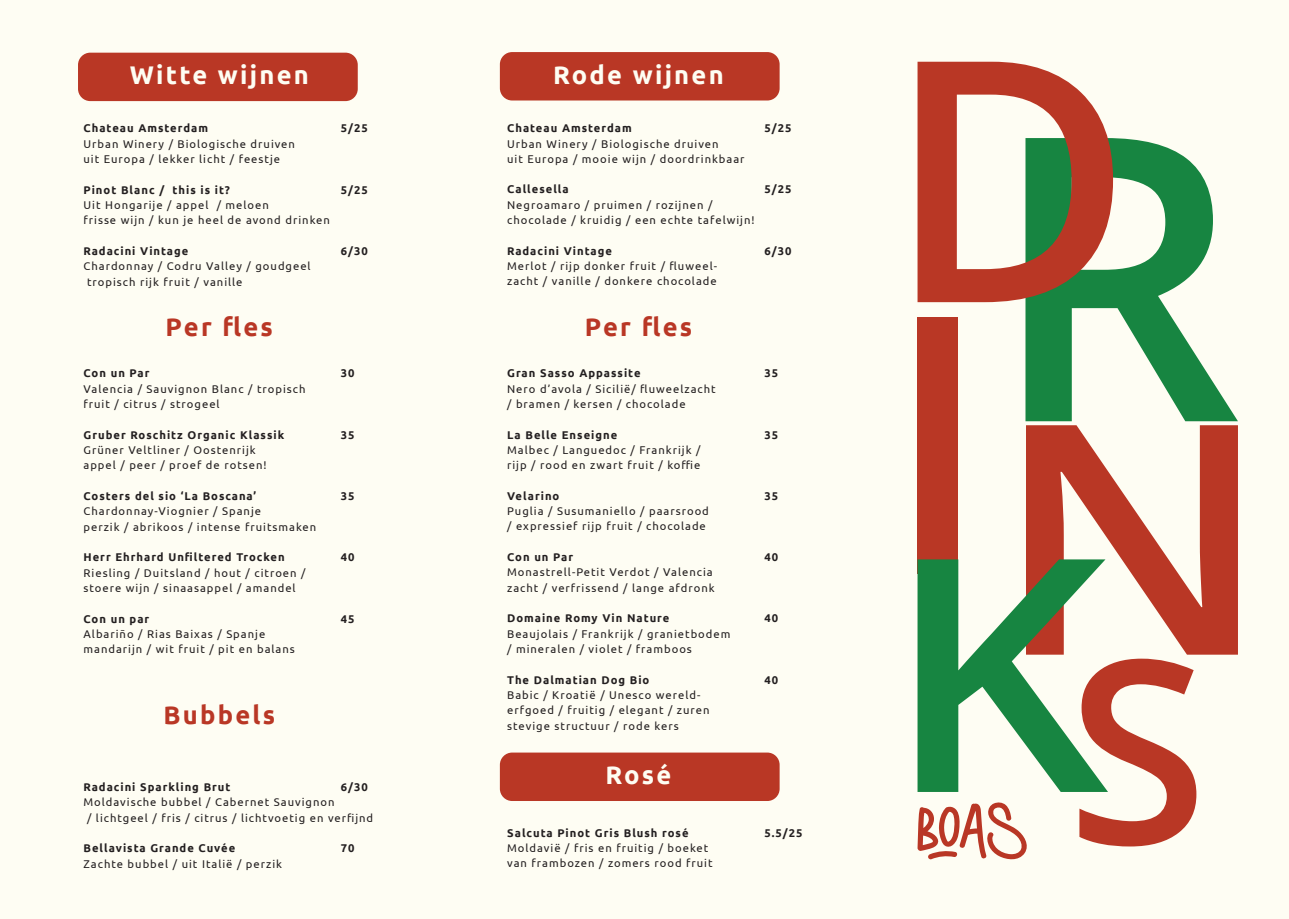
<style>
.page{position:relative;width:1289px;height:919px;background:#fff}
.page>*{position:absolute;margin:0;border:0;box-sizing:border-box;transform-origin:0 0}
.t1{font:700 25.5px "Ubuntu";letter-spacing:.09em;color:#fefdf3}
.t2{font:700 25.5px "Ubuntu";letter-spacing:.09em;color:#b93725}
.t3{font:11.25px/15.3px "Ubuntu";letter-spacing:.09em;color:#231f20}
.t4{font:700 11.25px "Ubuntu";letter-spacing:.09em;color:#231f20}
</style>
<div class="page">
<div style="left:0;top:0;width:1288px;height:918px;background:#fefdf3"></div>
<div style="left:78px;top:53px;width:280px;height:48px;background:#b93725;border-radius:12px"></div>
<svg style="left:1025px;top:138px;width:212px;height:283px"></svg>
<svg style="left:917px;top:62px;width:196px;height:240px"></svg>
<div style="left:917px;top:317px;width:41px;height:256px;background:#b93725"></div>
<svg style="left:1026px;top:425px;width:211px;height:229px;fill:#b93725"></svg>
<svg style="left:917px;top:559px;width:279px;height:301px"></svg>
<div style="left:500px;top:52px;width:279px;height:48px;background:#b93725;border-radius:12px"></div>
<div style="left:500px;top:752px;width:279px;height:49px;background:#b93725;border-radius:12px"></div>
<h1 class="t1" style="left:130px;top:60px;width:181px">Witte wijnen</h1>
<p class="t4" style="left:83px;top:122px;width:126px">Chateau Amsterdam</p>
<p class="t4" style="left:341px;top:122px;width:28px">5/25</p>
<p class="t3" style="left:83px;top:136px;width:213px">Urban Winery / Biologische druiven uit Europa / lekker licht / feestje</p>
<p class="t4" style="left:83px;top:183px;width:148px">Pinot Blanc / this is it?</p>
<p class="t4" style="left:341px;top:183px;width:28px">5/25</p>
<p class="t3" style="left:83px;top:197px;width:248px">Uit Hongarije / appel / meloen<br>frisse wijn / kun je heel de avond drinken</p>
<p class="t4" style="left:83px;top:244px;width:106px">Radacini Vintage</p>
<p class="t4" style="left:341px;top:244px;width:28px">6/30</p>
<p class="t3" style="left:87px;top:258px;width:225px;text-indent:-4px">Chardonnay / Codru Valley / goudgeel tropisch rijk fruit / vanille</p>
<h1 class="t1" style="left:553px;top:59px;width:172px">Rode wijnen</h1>
<p class="t4" style="left:507px;top:121px;width:126px">Chateau Amsterdam</p>
<p class="t4" style="left:764px;top:121px;width:28px">5/25</p>
<p class="t3" style="left:507px;top:135px;width:239px">Urban Winery / Biologische druiven<br>uit Europa / mooie wijn / doordrinkbaar</p>
<p class="t4" style="left:507px;top:183px;width:63px">Callesella</p>
<p class="t4" style="left:764px;top:183px;width:28px">5/25</p>
<p class="t3" style="left:507px;top:197px;width:249px">Negroamaro / pruimen / rozijnen / chocolade / kruidig / een echte tafelwijn!</p>
<p class="t4" style="left:507px;top:244px;width:106px">Radacini Vintage</p>
<p class="t4" style="left:764px;top:244px;width:28px">6/30</p>
<p class="t3" style="left:507px;top:258px;width:211px">Merlot / rijp donker fruit / fluweel&shy;zacht / vanille / donkere chocolade</p>
<h1 class="t2" style="left:166px;top:312px;width:109px">Per fles</h1>
<h1 class="t2" style="left:585px;top:312px;width:109px">Per fles</h1>
<p class="t4" style="left:83px;top:366px;width:68px">Con un Par</p>
<p class="t4" style="left:341px;top:366px;width:15px">30</p>
<p class="t3" style="left:83px;top:381px;width:223px">Valencia / Sauvignon Blanc / tropisch fruit / citrus / strogeel</p>
<p class="t4" style="left:83px;top:428px;width:202px">Gruber Roschitz Organic Klassik</p>
<p class="t4" style="left:341px;top:428px;width:15px">35</p>
<p class="t3" style="left:83px;top:442px;width:185px">Grüner Veltliner / Oostenrijk appel / peer / proef de rotsen!</p>
<p class="t4" style="left:83px;top:489px;width:174px">Costers del sio ‘La Boscana’</p>
<p class="t4" style="left:341px;top:489px;width:15px">35</p>
<p class="t3" style="left:83px;top:503px;width:234px">Chardonnay-Viognier / Spanje<br>perzik / abrikoos / intense fruitsmaken</p>
<p class="t4" style="left:83px;top:550px;width:203px">Herr Ehrhard Unfiltered Trocken</p>
<p class="t4" style="left:341px;top:550px;width:15px">40</p>
<p class="t3" style="left:83px;top:564px;width:223px">Riesling / Duitsland / hout / citroen / stoere wijn / sinaasappel / amandel</p>
<p class="t4" style="left:83px;top:611px;width:67px">Con un par</p>
<p class="t4" style="left:341px;top:611px;width:15px">45</p>
<p class="t3" style="left:83px;top:625px;width:213px">Albariño / Rias Baixas / Spanje mandarijn / wit fruit / pit en balans</p>
<h1 class="t2" style="left:163px;top:699px;width:113px">Bubbels</h1>
<p class="t4" style="left:83px;top:780px;width:148px">Radacini Sparkling Brut</p>
<p class="t4" style="left:341px;top:780px;width:28px">6/30</p>
<p class="t3" style="left:87px;top:794px;width:287px;text-indent:-4px">Moldavische bubbel / Cabernet Sauvignon<br>/ lichtgeel / fris / citrus / lichtvoetig en verfijnd</p>
<p class="t4" style="left:83px;top:841px;width:153px">Bellavista Grande Cuvée</p>
<p class="t4" style="left:341px;top:841px;width:15px">70</p>
<p class="t3" style="left:83px;top:855px;width:200px">Zachte bubbel / uit Italië / perzik</p>
<p class="t4" style="left:507px;top:366px;width:135px">Gran Sasso Appassite</p>
<p class="t4" style="left:764px;top:366px;width:15px">35</p>
<p class="t3" style="left:507px;top:380px;width:210px">Nero d’avola / Sicilië/ fluweelzacht / bramen / kersen / chocolade</p>
<p class="t4" style="left:507px;top:427px;width:112px">La Belle Enseigne</p>
<p class="t4" style="left:764px;top:427px;width:15px">35</p>
<p class="t3" style="left:507px;top:442px;width:195px">Malbec / Languedoc / Frankrijk / rijp / rood en zwart fruit / koffie</p>
<p class="t4" style="left:507px;top:489px;width:54px">Velarino</p>
<p class="t4" style="left:764px;top:489px;width:15px">35</p>
<p class="t3" style="left:507px;top:503px;width:203px">Puglia / Susumaniello / paarsrood / expressief rijp fruit / chocolade</p>
<p class="t4" style="left:507px;top:550px;width:68px">Con un Par</p>
<p class="t4" style="left:764px;top:550px;width:15px">40</p>
<p class="t3" style="left:507px;top:564px;width:209px">Monastrell-Petit Verdot / Valencia zacht / verfrissend / lange afdronk</p>
<p class="t4" style="left:507px;top:611px;width:164px">Domaine Romy Vin Nature</p>
<p class="t4" style="left:764px;top:611px;width:15px">40</p>
<p class="t3" style="left:507px;top:625px;width:225px">Beaujolais / Frankrijk / granietbodem / mineralen / violet / framboos</p>
<p class="t4" style="left:507px;top:672px;width:144px">The Dalmatian Dog Bio</p>
<p class="t4" style="left:764px;top:672px;width:15px">40</p>
<p class="t3" style="left:507px;top:686px;width:204px">Babic / Kroatië / Unesco wereld&shy;erfgoed / fruitig / elegant / zuren stevige structuur / rode kers</p>
<h1 class="t1" style="left:605px;top:759px;width:67px">Rosé</h1>
<p class="t4" style="left:507px;top:825px;width:183px">Salcuta Pinot Gris Blush rosé</p>
<p class="t4" style="left:764px;top:825px;width:40px">5.5/25</p>
<p class="t3" style="left:507px;top:839px;width:207px">Moldavië / fris en fruitig / boeket van frambozen / zomers rood fruit</p>
</div>
